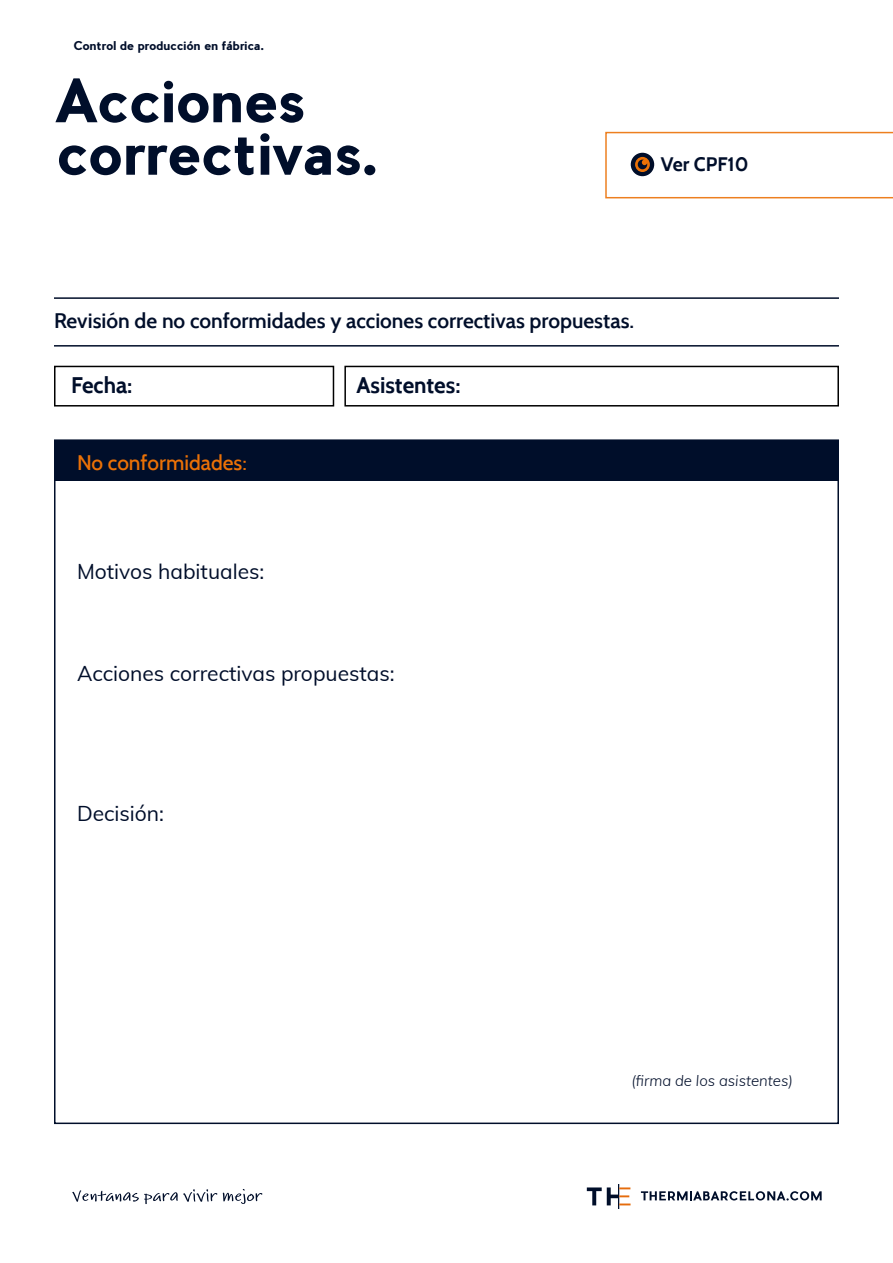
<style>
.page{position:relative;width:893px;height:1263px;background:#fff}
.page>*{position:absolute;margin:0;border:0;box-sizing:border-box;transform-origin:0 0}
.t1{font:700 58.5px/52.5px "Pier Sans";color:#000e2a}
.t2{font:700 22.5px "Cabin";color:#000e2a}
.t3{font:21px "Muli";color:#000e2a}
.t4{font:600 21px "Cabin";color:#000e2a}
.t5{font:500 21px "Cabin";color:#eb7106}
.t6{font:700 19.5px "Cabin";color:#000e2a}
.t7{font:italic 300 15px "Muli";color:#000e2a}
.t8{font:700 12px "Pier Sans";color:#000e2a}
</style>
<div class="page">
<svg style="left:641px;top:1191px;width:181px;height:9px"></svg>
<svg style="left:587px;top:1184px;width:44px;height:25px"></svg>
<svg style="left:72px;top:1189px;width:145px;height:15px"></svg>
<svg style="left:223px;top:1189px;width:39px;height:15px"></svg>
<div style="left:55px;top:440px;width:784px;height:40px;background:#000e2a"></div>
<svg style="left:605px;top:132px;width:288px;height:66px"></svg>
<hr style="left:54px;top:297px;width:785px;height:2px;background:#000e2a">
<hr style="left:54px;top:345px;width:785px;height:2px;background:#000e2a">
<div style="left:344px;top:366px;width:495px;height:40px;border:2px solid #000"></div>
<div style="left:54px;top:366px;width:280px;height:40px;border:2px solid #000"></div>
<p class="t8" style="left:74px;top:38px;width:192px">Control de producción en fábrica.</p>
<h1 class="t1" style="left:57px;top:74px;width:322px">Acciones correctivas.</h1>
<p class="t6" style="left:661px;top:152px;width:89px">Ver CPF10</p>
<p class="t4" style="left:54px;top:308px;width:582px">Revisión de no conformidades y acciones correctivas propuestas.</p>
<p class="t2" style="left:71px;top:371px;width:63px">Fecha:</p>
<p class="t2" style="left:356px;top:371px;width:106px">Asistentes:</p>
<p class="t5" style="left:77px;top:449px;width:171px">No conformidades:</p>
<p class="t3" style="left:77px;top:556px;width:189px">Motivos habituales:</p>
<p class="t3" style="left:77px;top:658px;width:319px">Acciones correctivas propuestas:</p>
<p class="t3" style="left:77px;top:798px;width:89px">Decisión:</p>
<p class="t7" style="left:631px;top:1069px;width:163px">(firma de los asistentes)</p>
</div>
